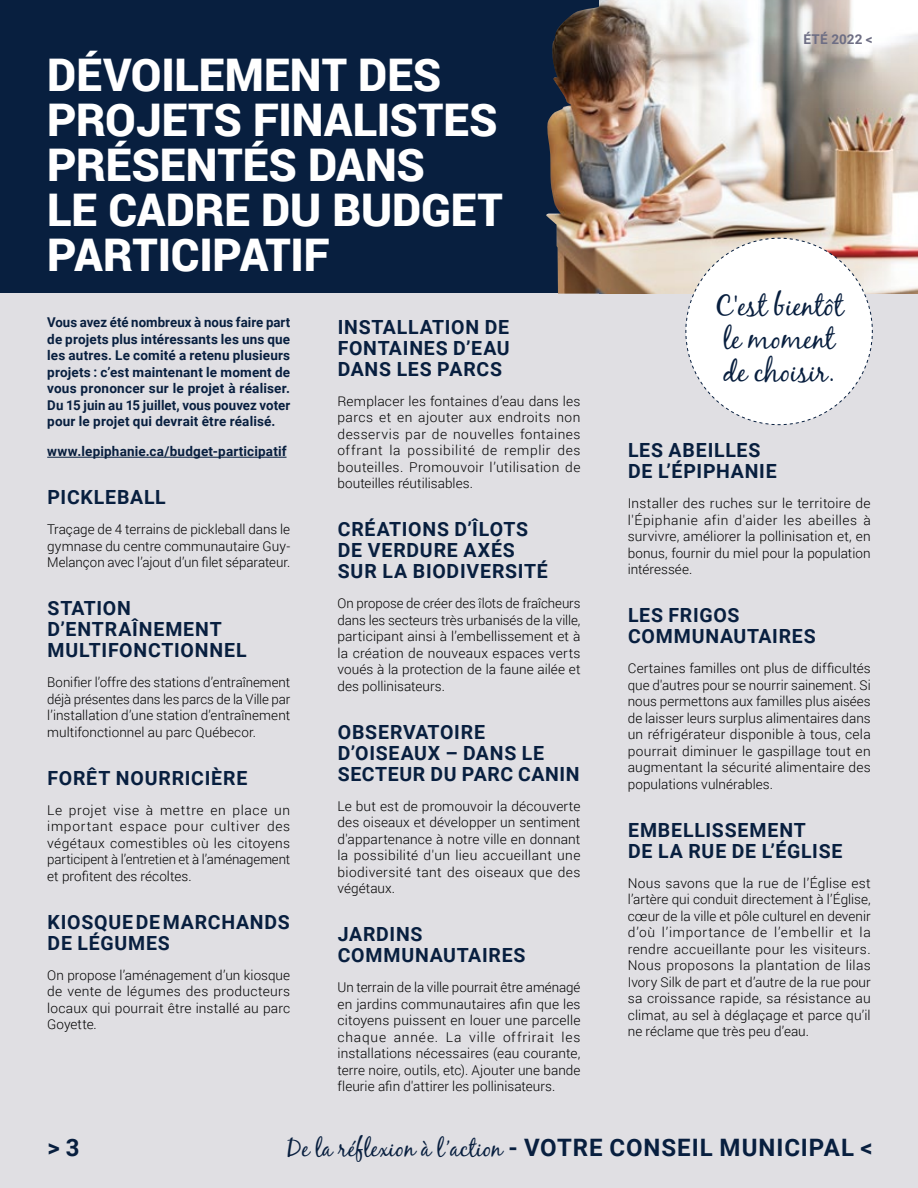
<style>
.page{position:relative;width:918px;height:1188px;background:#fff}
.page>*{position:absolute;margin:0;border:0;box-sizing:border-box;transform-origin:0 0}
.t1{font:900 45px/45px "Roboto";letter-spacing:-.005em;color:#fff}
.t2{font:28.5px/33px "Black Jack";color:#081f3f}
.t3{font:700 24px "Roboto";letter-spacing:.04em;color:#081f3f}
.t4{font:700 19.5px/21px "Roboto";letter-spacing:.04em;color:#081f3f}
.t5{font:300 13.5px/16.5px "Roboto";letter-spacing:.005em;color:#000;text-align:justify}
.t6{font:700 13.5px/16.5px "Roboto";letter-spacing:.01em;color:#081f3f;text-align:justify}
.t7{font:700 13.5px "Roboto";color:#6d6e84}
.s1{font-family:"Black Jack";font-weight:400}
</style>
<div class="page">
<div style="left:0;top:0;width:604px;height:294px;background:#081f3f"></div>
<div style="left:0;top:294px;width:918px;height:894px;background:#e0dfe3"></div>
<hr style="left:47px;top:457px;width:240px;height:1px;background:#081f3f">
<img style="left:599px;top:0;width:319px;height:294px">
<img style="left:546px;top:6px;width:53px;height:288px">
<svg style="left:685px;top:237px;width:188px;height:188px"></svg>
<h1 class="t1" style="left:47px;top:51px;width:457px">DÉVOILEMENT DES<br>PROJETS FINALISTES<br>PRÉSENTÉS DANS<br>LE CADRE DU BUDGET<br>PARTICIPATIF</h1>
<p class="t6" style="left:47px;top:314px;width:245px">Vous avez été nombreux à nous faire part de projets plus intéressants les uns que les autres. Le comité a retenu plusieurs projets : c’est maintenant le moment de vous prononcer sur le projet à réaliser.<br>Du 15 juin au 15 juillet, vous pouvez voter pour le projet qui devrait être réalisé.</p>
<p class="t6" style="left:47px;top:443px;width:241px">www.lepiphanie.ca/budget-participatif</p>
<h3 class="t4" style="left:48px;top:486px;width:120px">PICKLEBALL</h3>
<p class="t5" style="left:47px;top:521px;width:245px">Traçage de 4 terrains de pickleball dans le gymnase du centre communautaire Guy-Melançon avec l’ajout d’un filet séparateur.</p>
<h3 class="t4" style="left:48px;top:597px;width:201px">STATION<br>D’ENTRAÎNEMENT<br>MULTIFONCTIONNEL</h3>
<p class="t5" style="left:47px;top:674px;width:245px">Bonifier l’offre des stations d’entraînement déjà présentes dans les parcs de la Ville par l’installation d’une station d’entraînement multifonctionnel au parc Québecor.</p>
<h3 class="t4" style="left:48px;top:767px;width:201px">FORÊT NOURRICIÈRE</h3>
<p class="t5" style="left:47px;top:801px;width:245px">Le projet vise à mettre en place un important espace pour cultiver des végétaux comestibles où les citoyens participent à l’entretien et à l’aménagement et profitent des récoltes.</p>
<h3 class="t4" style="left:48px;top:911px;width:244px">KIOSQUE DE MARCHANDS<br>DE LÉGUMES</h3>
<p class="t5" style="left:47px;top:966px;width:245px">On propose l’aménagement d’un kiosque de vente de légumes des producteurs locaux qui pourrait être installé au parc Goyette.</p>
<h3 class="t4" style="left:338px;top:315px;width:173px;text-align:justify">INSTALLATION DE FONTAINES D’EAU DANS LES PARCS</h3>
<p class="t5" style="left:338px;top:392px;width:245px">Remplacer les fontaines d’eau dans les parcs et en ajouter aux endroits non desservis par de nouvelles fontaines offrant la possibilité de remplir des bouteilles. Promouvoir l’utilisation de bouteilles réutilisables.</p>
<h3 class="t4" style="left:338px;top:518px;width:212px">CRÉATIONS D’ÎLOTS<br>DE VERDURE AXÉS<br>SUR LA BIODIVERSITÉ</h3>
<p class="t5" style="left:338px;top:595px;width:245px">On propose de créer des îlots de fraîcheurs dans les secteurs très urbanisés de la ville, participant ainsi à l’embellissement et à la création de nouveaux espaces verts voués à la protection de la faune ailée et des pollinisateurs.</p>
<h3 class="t4" style="left:338px;top:720px;width:243px">OBSERVATOIRE<br>D’OISEAUX – DANS LE<br>SECTEUR DU PARC CANIN</h3>
<p class="t5" style="left:338px;top:797px;width:245px">Le but est de promouvoir la découverte des oiseaux et développer un sentiment d'appartenance à notre ville en donnant la possibilité d'un lieu accueillant une biodiversité tant des oiseaux que des végétaux.</p>
<h3 class="t4" style="left:338px;top:923px;width:189px">JARDINS<br>COMMUNAUTAIRES</h3>
<p class="t5" style="left:338px;top:979px;width:245px">Un terrain de la ville pourrait être aménagé en jardins communautaires afin que les citoyens puissent en louer une parcelle chaque année. La ville offrirait les installations nécessaires (eau courante, terre noire, outils, etc). Ajouter une bande fleurie afin d'attirer les pollinisateurs.</p>
<p class="t7" style="left:803px;top:30px;width:71px">ÉTÉ 2022 &lt;</p>
<h2 class="t2" style="left:715px;top:288px;width:130px">C'est bientôt le moment de choisir.</h2>
<h3 class="t4" style="left:628px;top:439px;width:150px">LES ABEILLES<br>DE L’ÉPIPHANIE</h3>
<p class="t5" style="left:628px;top:495px;width:245px">Installer des ruches sur le territoire de l'Épiphanie afin d'aider les abeilles à survivre, améliorer la pollinisation et, en bonus, fournir du miel pour la population intéressée.</p>
<h3 class="t4" style="left:628px;top:604px;width:189px">LES FRIGOS<br>COMMUNAUTAIRES</h3>
<p class="t5" style="left:628px;top:660px;width:245px">Certaines familles ont plus de difficultés que d'autres pour se nourrir sainement. Si nous permettons aux familles plus aisées de laisser leurs surplus alimentaires dans un réfrigérateur disponible à tous, cela pourrait diminuer le gaspillage tout en augmentant la sécurité alimentaire des populations vulnérables.</p>
<h3 class="t4" style="left:628px;top:819px;width:216px">EMBELLISSEMENT<br>DE LA RUE DE L’ÉGLISE</h3>
<p class="t5" style="left:628px;top:874px;width:245px">Nous savons que la rue de l’Église est l’artère qui conduit directement à l’Église, cœur de la ville et pôle culturel en devenir d’où l’importance de l’embellir et la rendre accueillante pour les visiteurs.<br>Nous proposons la plantation de lilas Ivory Silk de part et d’autre de la rue pour sa croissance rapide, sa résistance au climat, au sel à déglaçage et parce qu’il ne réclame que très peu d’eau.</p>
<h3 class="t3" style="left:48px;top:1130px;width:34px">&gt; 3</h3>
<h3 class="t3" style="left:287px;top:1130px;width:587px"><span class="s1">De la réflexion à l’action</span> - VOTRE CONSEIL MUNICIPAL &lt;</h3>
</div>
